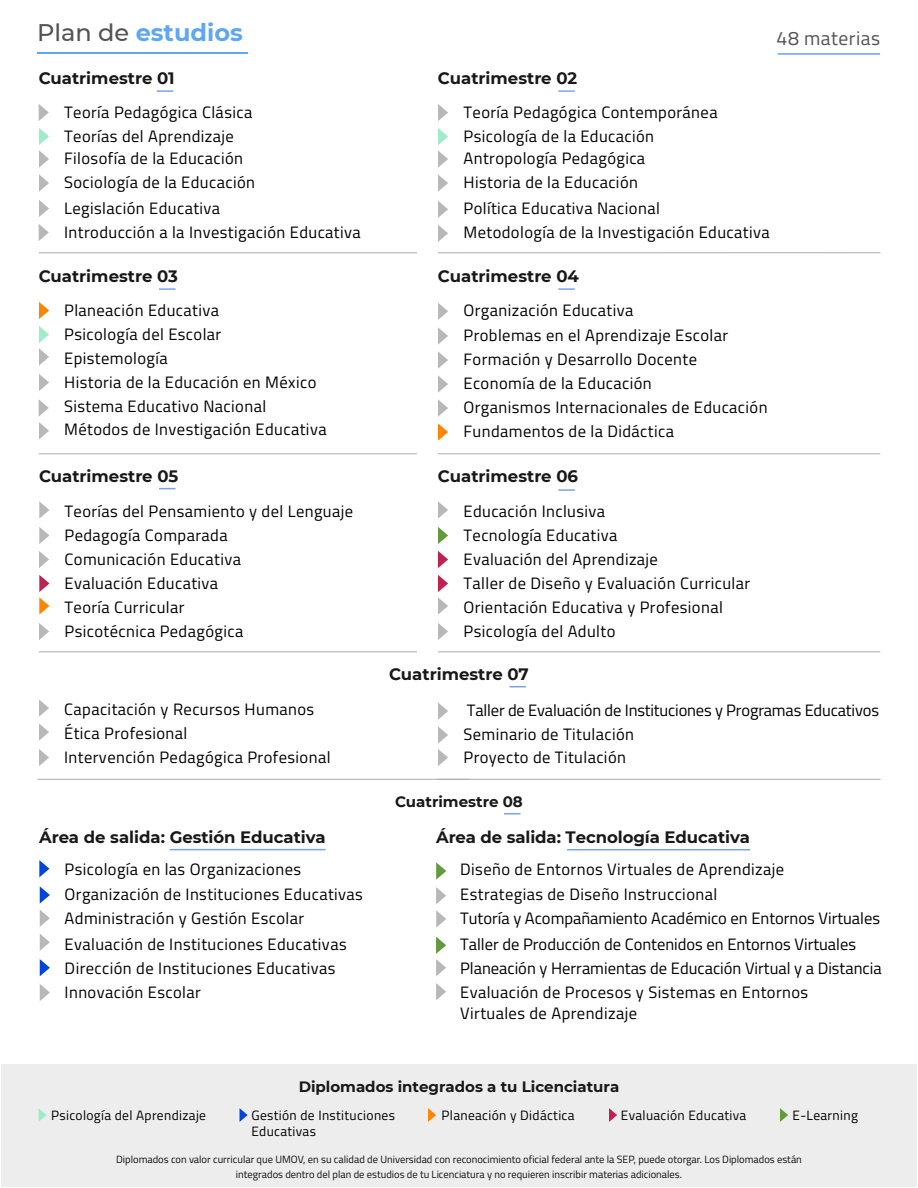
<style>
.page{position:relative;width:918px;height:1188px;background:#fff}
.page>*{position:absolute;margin:0;border:0;box-sizing:border-box;transform-origin:0 0}
.t1{font:700 24px "Montserrat";color:#5fa7f2}
.t2{font:19.5px "Titillium Web";letter-spacing:.025em;color:#525252}
.t3{font:16.5px/24px "Titillium Web";letter-spacing:.025em;color:#000}
.t4{font:16.5px/24px "Titillium Web";color:#000}
.t5{font:700 16.5px "Montserrat";letter-spacing:-.005em;color:#181818}
.t6{font:16.5px "Titillium Web";letter-spacing:-.01em;color:#000}
.t7{font:700 15px "Montserrat";color:#181818}
.t8{font:13.5px "Titillium Web";letter-spacing:.025em;color:#000}
.t9{font:10.5px/15px "Titillium Web";color:#111;text-align:center}
.s1{font-weight:500;color:#525252}
</style>
<div class="page">
<hr style="left:778px;top:53px;width:102px;height:2px;background:#5fa7f2">
<hr style="left:37px;top:52px;width:210px;height:2px;background:#5fa7f2">
<svg style="left:39px;top:224px;width:10px;height:17px"></svg>
<hr style="left:39px;top:252px;width:378px;height:1px;background:#acacac">
<svg style="left:157px;top:90px;width:16px;height:2px"></svg>
<svg style="left:39px;top:104px;width:10px;height:17px"></svg>
<svg style="left:39px;top:128px;width:10px;height:40px"></svg>
<svg style="left:39px;top:174px;width:10px;height:18px"></svg>
<svg style="left:39px;top:200px;width:10px;height:17px"></svg>
<svg style="left:39px;top:302px;width:10px;height:17px"></svg>
<svg style="left:39px;top:326px;width:10px;height:40px"></svg>
<svg style="left:39px;top:374px;width:10px;height:17px"></svg>
<hr style="left:39px;top:453px;width:378px;height:1px;background:#acacac">
<svg style="left:438px;top:201px;width:10px;height:17px"></svg>
<svg style="left:558px;top:90px;width:17px;height:2px"></svg>
<svg style="left:39px;top:400px;width:10px;height:39px"></svg>
<svg style="left:159px;top:288px;width:16px;height:2px"></svg>
<svg style="left:438px;top:351px;width:10px;height:18px"></svg>
<svg style="left:558px;top:288px;width:17px;height:2px"></svg>
<hr style="left:438px;top:252px;width:442px;height:1px;background:#acacac">
<svg style="left:438px;top:423px;width:10px;height:18px"></svg>
<svg style="left:438px;top:399px;width:10px;height:18px"></svg>
<svg style="left:438px;top:375px;width:10px;height:18px"></svg>
<svg style="left:438px;top:327px;width:10px;height:18px"></svg>
<svg style="left:438px;top:303px;width:10px;height:17px"></svg>
<svg style="left:438px;top:225px;width:10px;height:17px"></svg>
<svg style="left:438px;top:174px;width:10px;height:18px"></svg>
<svg style="left:438px;top:128px;width:10px;height:40px"></svg>
<svg style="left:438px;top:104px;width:10px;height:17px"></svg>
<hr style="left:438px;top:453px;width:442px;height:1px;background:#acacac">
<hr style="left:39px;top:651px;width:378px;height:1px;background:#acacac">
<hr style="left:438px;top:651px;width:442px;height:1px;background:#acacac">
<svg style="left:39px;top:501px;width:10px;height:18px"></svg>
<svg style="left:39px;top:527px;width:10px;height:17px"></svg>
<svg style="left:39px;top:575px;width:10px;height:40px"></svg>
<svg style="left:39px;top:623px;width:10px;height:17px"></svg>
<svg style="left:39px;top:551px;width:10px;height:17px"></svg>
<svg style="left:159px;top:488px;width:17px;height:1px"></svg>
<svg style="left:558px;top:489px;width:17px;height:2px"></svg>
<svg style="left:438px;top:501px;width:10px;height:18px"></svg>
<svg style="left:438px;top:527px;width:10px;height:17px"></svg>
<svg style="left:438px;top:551px;width:10px;height:17px"></svg>
<svg style="left:438px;top:623px;width:10px;height:17px"></svg>
<svg style="left:438px;top:575px;width:10px;height:40px"></svg>
<hr style="left:437px;top:779px;width:444px;height:1px;background:#acacac">
<svg style="left:438px;top:702px;width:10px;height:18px"></svg>
<hr style="left:38px;top:779px;width:432px;height:1px;background:#acacac">
<svg style="left:39px;top:699px;width:10px;height:18px"></svg>
<svg style="left:39px;top:723px;width:10px;height:18px"></svg>
<svg style="left:39px;top:749px;width:10px;height:17px"></svg>
<svg style="left:438px;top:726px;width:10px;height:40px"></svg>
<svg style="left:509px;top:686px;width:17px;height:1px"></svg>
<svg style="left:504px;top:813px;width:16px;height:1px"></svg>
<svg style="left:436px;top:983px;width:10px;height:17px"></svg>
<svg style="left:436px;top:937px;width:10px;height:39px"></svg>
<svg style="left:436px;top:887px;width:10px;height:17px"></svg>
<svg style="left:39px;top:860px;width:10px;height:17px"></svg>
<svg style="left:40px;top:934px;width:10px;height:17px"></svg>
<svg style="left:40px;top:959px;width:10px;height:17px"></svg>
<svg style="left:40px;top:910px;width:10px;height:17px"></svg>
<hr style="left:170px;top:849px;width:156px;height:1px;background:#78a4ee">
<hr style="left:567px;top:849px;width:183px;height:1px;background:#78a4ee">
<svg style="left:40px;top:886px;width:10px;height:18px"></svg>
<svg style="left:40px;top:984px;width:10px;height:17px"></svg>
<svg style="left:436px;top:910px;width:10px;height:18px"></svg>
<svg style="left:436px;top:862px;width:10px;height:18px"></svg>
<div style="left:1px;top:1064px;width:916px;height:122px;background:#ededed"></div>
<svg style="left:428px;top:1108px;width:8px;height:14px"></svg>
<svg style="left:240px;top:1108px;width:8px;height:14px"></svg>
<svg style="left:39px;top:1108px;width:8px;height:14px"></svg>
<svg style="left:609px;top:1108px;width:8px;height:14px"></svg>
<svg style="left:780px;top:1108px;width:8px;height:14px"></svg>
<h1 class="t1" style="left:37px;top:15px;width:207px"><span class="s1">Plan de</span> estudios</h1>
<p class="t2" style="left:777px;top:24px;width:105px">48 materias</p>
<p class="t5" style="left:39px;top:67px;width:137px">Cuatrimestre 01</p>
<p class="t5" style="left:438px;top:67px;width:141px">Cuatrimestre 02</p>
<p class="t3" style="left:64px;top:99px;width:190px">Teoría Pedagógica Clásica</p>
<p class="t3" style="left:463px;top:99px;width:256px">Teoría Pedagógica Contemporánea</p>
<p class="t3" style="left:64px;top:123px;width:171px">Teorías del Aprendizaje</p>
<p class="t3" style="left:463px;top:123px;width:192px">Psicología de la Educación</p>
<p class="t3" style="left:64px;top:146px;width:180px">Filosofía de la Educación</p>
<p class="t3" style="left:463px;top:146px;width:183px">Antropología Pedagógica</p>
<p class="t3" style="left:64px;top:170px;width:192px">Sociología de la Educación</p>
<p class="t3" style="left:463px;top:170px;width:176px">Historia de la Educación</p>
<p class="t3" style="left:64px;top:195px;width:158px">Legislación Educativa</p>
<p class="t3" style="left:463px;top:196px;width:198px">Política Educativa Nacional</p>
<p class="t3" style="left:64px;top:219px;width:298px">Introducción a la Investigación Educativa</p>
<p class="t3" style="left:463px;top:220px;width:308px">Metodología de la Investigación Educativa</p>
<p class="t5" style="left:39px;top:265px;width:141px">Cuatrimestre 03</p>
<p class="t5" style="left:438px;top:265px;width:142px">Cuatrimestre 04</p>
<p class="t3" style="left:64px;top:297px;width:254px">Planeación Educativa<br>Psicología del Escolar<br>Epistemología<br>Historia de la Educación en México</p>
<p class="t3" style="left:463px;top:298px;width:171px">Organización Educativa</p>
<p class="t3" style="left:463px;top:323px;width:266px">Problemas en el Aprendizaje Escolar</p>
<p class="t3" style="left:463px;top:347px;width:235px">Formación y Desarrollo Docente</p>
<p class="t3" style="left:463px;top:371px;width:190px">Economía de la Educación</p>
<p class="t3" style="left:64px;top:393px;width:203px">Sistema Educativo Nacional</p>
<p class="t3" style="left:463px;top:395px;width:306px">Organismos Internacionales de Educación</p>
<p class="t3" style="left:64px;top:417px;width:264px">Métodos de Investigación Educativa</p>
<p class="t3" style="left:463px;top:419px;width:212px">Fundamentos de la Didáctica</p>
<p class="t5" style="left:39px;top:464px;width:141px">Cuatrimestre 05</p>
<p class="t5" style="left:438px;top:464px;width:142px">Cuatrimestre 06</p>
<p class="t3" style="left:64px;top:498px;width:290px">Teorías del Pensamiento y del Lenguaje</p>
<p class="t3" style="left:463px;top:498px;width:143px">Educación Inclusiva</p>
<p class="t3" style="left:64px;top:522px;width:165px">Pedagogía Comparada</p>
<p class="t3" style="left:64px;top:546px;width:178px">Comunicación Educativa</p>
<p class="t3" style="left:64px;top:570px;width:155px">Evaluación Educativa</p>
<p class="t3" style="left:64px;top:594px;width:122px">Teoría Curricular</p>
<p class="t3" style="left:64px;top:618px;width:180px">Psicotécnica Pedagógica</p>
<p class="t3" style="left:463px;top:522px;width:288px">Tecnología Educativa<br>Evaluación del Aprendizaje<br>Taller de Diseño y Evaluación Curricular<br>Orientación Educativa y Profesional<br>Psicología del Adulto</p>
<p class="t5" style="left:389px;top:662px;width:141px">Cuatrimestre 07</p>
<p class="t3" style="left:64px;top:696px;width:252px">Capacitación y Recursos Humanos</p>
<p class="t6" style="left:467px;top:698px;width:414px">Taller de Evaluación de Instituciones y Programas Educativos</p>
<p class="t3" style="left:64px;top:720px;width:125px">Ética Profesional</p>
<p class="t3" style="left:463px;top:722px;width:172px">Seminario de Titulación</p>
<p class="t3" style="left:64px;top:744px;width:268px">Intervención Pedagógica Profesional</p>
<p class="t3" style="left:464px;top:744px;width:164px">Proyecto de Titulación</p>
<p class="t7" style="left:395px;top:791px;width:129px">Cuatrimestre 08</p>
<p class="t5" style="left:39px;top:825px;width:288px">Área de salida: Gestión Educativa</p>
<p class="t5" style="left:436px;top:825px;width:315px">Área de salida: Tecnología Educativa</p>
<p class="t3" style="left:65px;top:856px;width:238px">Psicología en las Organizaciones</p>
<p class="t3" style="left:460px;top:856px;width:325px">Diseño de Entornos Virtuales de Aprendizaje</p>
<p class="t3" style="left:65px;top:882px;width:300px">Organización de Instituciones Educativas</p>
<p class="t3" style="left:460px;top:882px;width:259px">Estrategias de Diseño Instruccional</p>
<p class="t3" style="left:65px;top:906px;width:241px">Administración y Gestión Escolar</p>
<p class="t4" style="left:460px;top:906px;width:421px">Tutoría y Acompañamiento Académico en Entornos Virtuales</p>
<p class="t3" style="left:65px;top:931px;width:284px">Evaluación de Instituciones Educativas</p>
<p class="t3" style="left:65px;top:955px;width:272px">Dirección de Instituciones Educativas</p>
<p class="t3" style="left:65px;top:979px;width:138px">Innovación Escolar</p>
<p class="t4" style="left:460px;top:931px;width:423px">Taller de Producción de Contenidos en Entornos Virtuales<br>Planeación y Herramientas de Educación Virtual y a Distancia<br>Evaluación de Procesos y Sistemas en Entornos</p>
<p class="t3" style="left:460px;top:1000px;width:178px">Virtuales de Aprendizaje</p>
<p class="t7" style="left:299px;top:1075px;width:322px">Diplomados integrados a tu Licenciatura</p>
<p class="t8" style="left:251px;top:1105px;width:145px">Gestión de Instituciones</p>
<p class="t8" style="left:442px;top:1105px;width:135px">Planeación y Didáctica</p>
<p class="t8" style="left:251px;top:1121px;width:66px">Educativas</p>
<p class="t8" style="left:51px;top:1105px;width:156px">Psicología del Aprendizaje</p>
<p class="t8" style="left:621px;top:1105px;width:127px">Evaluación Educativa</p>
<p class="t8" style="left:793px;top:1105px;width:67px">E-Learning</p>
<p class="t9" style="left:116px;top:1151px;width:687px">Diplomados con valor curricular que UMOV, en su calidad de Universidad con reconocimiento oficial federal ante la SEP, puede otorgar. Los Diplomados están integrados dentro del plan de estudios de tu Licenciatura y no requieren inscribir materias adicionales.</p>
</div>
